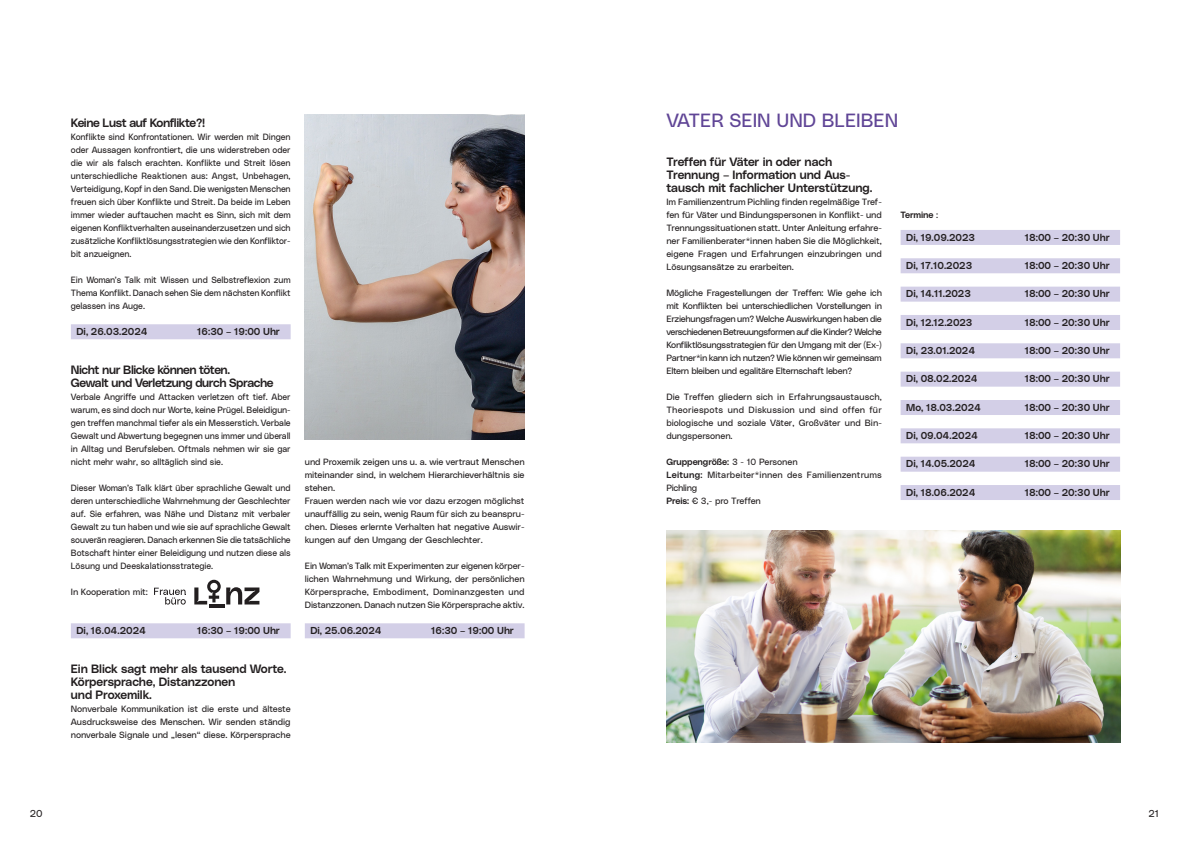
<style>
.page{position:relative;width:1191px;height:842px;background:#fff}
.page>*{position:absolute;margin:0;border:0;box-sizing:border-box;transform-origin:0 0}
.Hedline{font:19px "Lentia Nova Neutral";color:#604596}
.Überschrift_OrangKasten_2_zeile{font:12px/13px "Lentia Nova Median";letter-spacing:-.025em;color:#231f20}
.Überschrift_Glasfaserblau{font:12px/13px "Lentia Nova Median";letter-spacing:-.01em;color:#231f20}
.Zeiten{font:10px "Lentia Nova Median";color:#231f20}
.t1{font:10px "Lentia Nova Neutral";color:#231f20}
.Lauftext{font:9px/13px "Lentia Nova Neutral";letter-spacing:-.01em;color:#231f20;text-align:justify}
.Lauftext-2{font:9px/13px "Lentia Nova Neutral";letter-spacing:-.01em;color:#231f20;text-align:justify;scale:.96 1}
.Lauftext-3{font:9px "Lentia Nova Median";letter-spacing:-.01em;color:#231f20}
.s1{font-family:"Lentia Nova Neutral"}
.s2{font-family:"Lentia Nova Median"}
</style>
<div class="page">
<div style="left:900px;top:230px;width:220px;height:15px;background:#d3cfe7"></div>
<div style="left:900px;top:258px;width:220px;height:15px;background:#d3cfe7"></div>
<div style="left:900px;top:287px;width:220px;height:15px;background:#d3cfe7"></div>
<div style="left:900px;top:315px;width:220px;height:15px;background:#d3cfe7"></div>
<div style="left:900px;top:343px;width:220px;height:15px;background:#d3cfe7"></div>
<div style="left:900px;top:372px;width:220px;height:15px;background:#d3cfe7"></div>
<div style="left:900px;top:400px;width:220px;height:15px;background:#d3cfe7"></div>
<div style="left:900px;top:428px;width:220px;height:15px;background:#d3cfe7"></div>
<div style="left:900px;top:457px;width:220px;height:15px;background:#d3cfe7"></div>
<div style="left:900px;top:485px;width:220px;height:15px;background:#d3cfe7"></div>
<img style="left:666px;top:530px;width:454px;height:213px">
<div style="left:71px;top:324px;width:220px;height:15px;background:#d3cfe7"></div>
<div style="left:71px;top:623px;width:220px;height:15px;background:#d3cfe7"></div>
<div style="left:305px;top:623px;width:219px;height:15px;background:#d3cfe7"></div>
<img style="left:305px;top:114px;width:219px;height:325px">
<svg style="left:154px;top:588px;width:32px;height:17px"></svg>
<hr style="left:209px;top:604px;width:15px;height:4px;background:#231f20">
<svg style="left:194px;top:580px;width:65px;height:24px"></svg>
<p class="Überschrift_OrangKasten_2_zeile" style="left:71px;top:115px;width:136px">Keine Lust auf Konflikte?!</p>
<p class="Lauftext-2" style="left:71px;top:130px;width:230px">Konflikte sind Konfrontationen. Wir werden mit Dingen oder Aussagen konfrontiert, die uns widerstreben oder die wir als falsch erachten. Konflikte und Streit lösen unterschiedliche Reaktionen aus: Angst, Unbehagen, Verteidigung, Kopf in den Sand. Die wenigsten Menschen freuen sich über Konflikte und Streit. Da beide im Leben immer wieder auftauchen macht es Sinn, sich mit dem eigenen Konfliktverhalten auseinanderzusetzen und sich zusätzliche Konfliktlösungsstrategien wie den Konfliktor&shy;bit anzueignen.</p>
<p class="Lauftext-2" style="left:71px;top:273px;width:230px">Ein Woman’s Talk mit Wissen und Selbstreflexion zum Thema Konflikt. Danach sehen Sie dem nächsten Konflikt gelassen ins Auge.</p>
<p class="Zeiten" style="left:77px;top:324px;width:73px">Di, 26.03.2024</p>
<p class="Zeiten" style="left:197px;top:324px;width:84px">16:30 – 19:00 Uhr</p>
<p class="Überschrift_OrangKasten_2_zeile" style="left:71px;top:362px;width:204px">Nicht nur Blicke können töten.<br>Gewalt und Verletzung durch Sprache</p>
<p class="Lauftext-2" style="left:71px;top:390px;width:230px">Verbale Angriffe und Attacken verletzen oft tief. Aber warum, es sind doch nur Worte, keine Prügel. Beleidigun&shy;gen treffen manchmal tiefer als ein Messerstich. Verbale Gewalt und Abwertung begegnen uns immer und überall in Alltag und Berufsleben. Oftmals nehmen wir sie gar nicht mehr wahr, so alltäglich sind sie.</p>
<p class="Lauftext-2" style="left:71px;top:481px;width:230px">Dieser Woman’s Talk klärt über sprachliche Gewalt und deren unterschiedliche Wahrnehmung der Geschlechter auf. Sie erfahren, was Nähe und Distanz mit verbaler Gewalt zu tun haben und wie sie auf sprachliche Gewalt souverän reagieren. Danach erkennen Sie die tatsächliche Botschaft hinter einer Beleidigung und nutzen diese als Lösung und Deeskalationsstrategie.</p>
<p class="Lauftext" style="left:71px;top:585px;width:79px">In Kooperation mit:</p>
<p class="Zeiten" style="left:77px;top:623px;width:71px">Di, 16.04.2024</p>
<p class="Zeiten" style="left:197px;top:623px;width:84px">16:30 – 19:00 Uhr</p>
<p class="Überschrift_OrangKasten_2_zeile" style="left:71px;top:661px;width:217px">Ein Blick sagt mehr als tausend Worte.</p>
<p class="Überschrift_OrangKasten_2_zeile" style="left:71px;top:674px;width:166px">Körpersprache, Distanzzonen</p>
<p class="Überschrift_OrangKasten_2_zeile" style="left:71px;top:687px;width:83px">und Proxemilk.</p>
<p class="Lauftext" style="left:71px;top:702px;width:221px">Nonverbale Kommunikation ist die erste und älteste Ausdrucksweise des Menschen. Wir senden ständig nonverbale Signale und „lesen“ diese. Körpersprache</p>
<p class="Lauftext" style="left:305px;top:455px;width:221px">und Proxemik zeigen uns u. a. wie vertraut Menschen miteinander sind, in welchem Hierarchieverhältnis sie stehen.</p>
<p class="Lauftext" style="left:305px;top:494px;width:221px">Frauen werden nach wie vor dazu erzogen möglichst unauffällig zu sein, wenig Raum für sich zu beanspru&shy;chen. Dieses erlernte Verhalten hat negative Auswir&shy;kungen auf den Umgang der Geschlechter.</p>
<p class="Lauftext" style="left:305px;top:559px;width:221px">Ein Woman’s Talk mit Experimenten zur eigenen körper&shy;lichen Wahrnehmung und Wirkung, der persönlichen Körpersprache, Embodiment, Dominanzgesten und Distanzzonen. Danach nutzen Sie Körpersprache aktiv.</p>
<p class="Zeiten" style="left:310px;top:623px;width:73px">Di, 25.06.2024</p>
<p class="Zeiten" style="left:431px;top:623px;width:84px">16:30 – 19:00 Uhr</p>
<p class="Hedline" style="left:666px;top:106px;width:233px">VATER SEIN UND BLEIBEN</p>
<p class="Überschrift_Glasfaserblau" style="left:666px;top:154px;width:167px">Treffen für Väter in oder nach</p>
<p class="Überschrift_Glasfaserblau" style="left:666px;top:167px;width:208px">Trennung – Information und Aus&shy;tausch mit fachlicher Unterstützung.</p>
<p class="Lauftext" style="left:666px;top:195px;width:217px">Im Familienzentrum Pichling finden regelmäßige Tref&shy;fen für Väter und Bindungspersonen in Konflikt- und Trennungssituationen statt. Unter Anleitung erfahre&shy;ner Familienberater*innen haben Sie die Möglichkeit, eigene Fragen und Erfahrungen einzubringen und Lösungsansätze zu erarbeiten.</p>
<p class="Lauftext" style="left:666px;top:286px;width:217px">Mögliche Fragestellungen der Treffen: Wie gehe ich mit Konflikten bei unterschiedlichen Vorstellungen in Erziehungsfragen um? Welche Auswirkungen haben die verschiedenen Betreuungsformen auf die Kinder? Welche Konfliktlösungsstrategien für den Umgang mit der (Ex-)<br>Partner*in kann ich nutzen? Wie können wir gemeinsam Eltern bleiben und egalitäre Elternschaft leben?</p>
<p class="Lauftext" style="left:666px;top:390px;width:217px">Die Treffen gliedern sich in Erfahrungsaustausch, Theoriespots und Diskussion und sind offen für biologische und soziale Väter, Großväter und Bin&shy;dungspersonen.</p>
<p class="Lauftext-3" style="left:666px;top:455px;width:133px">Gruppengröße: <span class="s1">3 - 10 Personen</span></p>
<p class="Lauftext" style="left:666px;top:468px;width:217px"><span class="s2">Leitung:</span> Mitarbeiter*innen des Familienzentrums<br>Pichling</p>
<p class="Lauftext" style="left:666px;top:494px;width:96px"><span class="s2">Preis:</span> € 3,- pro Treffen</p>
<p class="Lauftext-3" style="left:900px;top:208px;width:39px">Termine <span class="s1">:</span></p>
<p class="Zeiten" style="left:906px;top:229px;width:70px">Di, 19.09.2023</p>
<p class="Zeiten" style="left:1024px;top:229px;width:86px">18:00 – 20:30 Uhr</p>
<p class="Zeiten" style="left:906px;top:258px;width:67px">Di, 17.10.2023</p>
<p class="Zeiten" style="left:1024px;top:258px;width:86px">18:00 – 20:30 Uhr</p>
<p class="Zeiten" style="left:906px;top:286px;width:66px">Di, 14.11.2023</p>
<p class="Zeiten" style="left:1024px;top:286px;width:86px">18:00 – 20:30 Uhr</p>
<p class="Zeiten" style="left:906px;top:314px;width:68px">Di, 12.12.2023</p>
<p class="Zeiten" style="left:1024px;top:314px;width:86px">18:00 – 20:30 Uhr</p>
<p class="Zeiten" style="left:906px;top:343px;width:70px">Di, 23.01.2024</p>
<p class="Zeiten" style="left:1024px;top:343px;width:86px">18:00 – 20:30 Uhr</p>
<p class="Zeiten" style="left:906px;top:371px;width:73px">Di, 08.02.2024</p>
<p class="Zeiten" style="left:1024px;top:371px;width:86px">18:00 – 20:30 Uhr</p>
<p class="Zeiten" style="left:906px;top:399px;width:76px">Mo, 18.03.2024</p>
<p class="Zeiten" style="left:1024px;top:399px;width:86px">18:00 – 20:30 Uhr</p>
<p class="Zeiten" style="left:906px;top:428px;width:73px">Di, 09.04.2024</p>
<p class="Zeiten" style="left:1024px;top:428px;width:86px">18:00 – 20:30 Uhr</p>
<p class="Zeiten" style="left:906px;top:456px;width:71px">Di, 14.05.2024</p>
<p class="Zeiten" style="left:1024px;top:456px;width:86px">18:00 – 20:30 Uhr</p>
<p class="Zeiten" style="left:906px;top:484px;width:71px">Di, 18.06.2024</p>
<p class="Zeiten" style="left:1024px;top:484px;width:86px">18:00 – 20:30 Uhr</p>
<p class="t1" style="left:30px;top:806px;width:14px">20</p>
<p class="t1" style="left:1148px;top:806px;width:12px">21</p>
</div>
